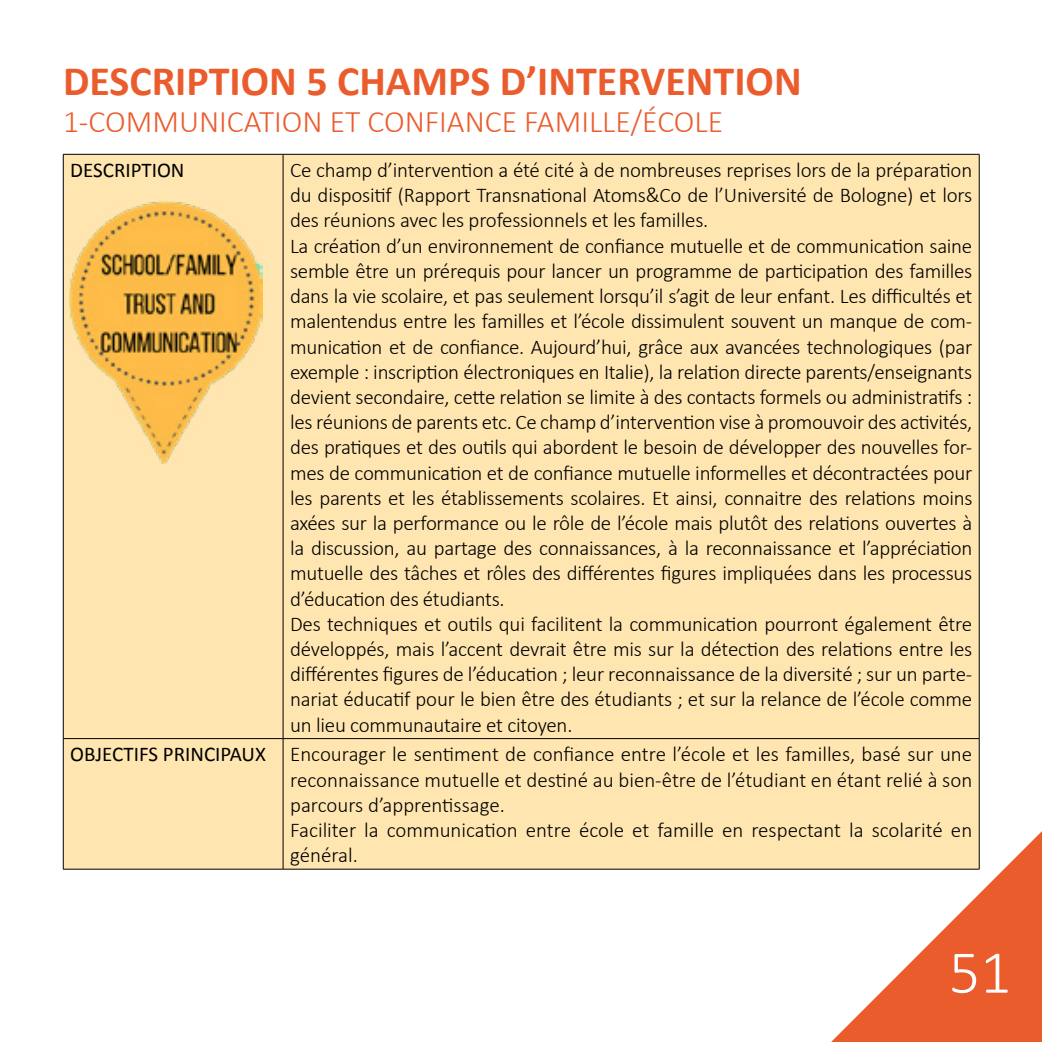
<style>
.page{position:relative;width:1042px;height:1042px;background:#fff}
.page>*{position:absolute;margin:0;border:0;box-sizing:border-box;transform-origin:0 0}
.t1{font:300 61.25px "Calibri";color:#fff}
.t2{font:700 42px "Calibri";color:#eb5c2d}
.t3{font:300 31.5px "Calibri";color:#eb5c2d}
.t4{font:300 21px/25.2px "Calibri";letter-spacing:-.015em;color:#000}
.t5{font:21px "Calibri";color:#000}
.s1{font-weight:400}
</style>
<div class="page">
<svg style="left:831px;top:831px;width:211px;height:211px;fill:#eb5c2d"></svg>
<div style="left:64px;top:155px;width:915px;height:714px;background:#ffe6b1"></div>
<hr style="left:63px;top:154px;width:220px;height:1px;background:#000">
<hr style="left:63px;top:155px;width:1px;height:583px;background:#000">
<hr style="left:283px;top:154px;width:696px;height:1px;background:#000">
<hr style="left:283px;top:155px;width:1px;height:583px;background:#000">
<hr style="left:979px;top:155px;width:1px;height:583px;background:#000">
<hr style="left:63px;top:738px;width:220px;height:1px;background:#000">
<hr style="left:63px;top:739px;width:1px;height:130px;background:#000">
<hr style="left:283px;top:738px;width:696px;height:1px;background:#000">
<hr style="left:283px;top:739px;width:1px;height:130px;background:#000">
<hr style="left:979px;top:739px;width:1px;height:130px;background:#000">
<hr style="left:63px;top:869px;width:220px;height:1px;background:#000">
<hr style="left:283px;top:869px;width:696px;height:1px;background:#000">
<img style="left:69px;top:201px;width:194px;height:263px">
<h2 class="t2" style="left:63px;top:54px;width:740px">DESCRIPTION 5 CHAMPS D’INTERVENTION</h2>
<h3 class="t3" style="left:63px;top:102px;width:661px">1-COMMUNICATION ET CONFIANCE FAMILLE/ÉCOLE</h3>
<p class="t5" style="left:70px;top:157px;width:116px">DESCRIPTION</p>
<p class="t4" style="left:290px;top:156px;width:684px">Ce champ d’intervention a été cité à de nombreuses reprises lors de la préparation du dispositif (Rapport Transnational Atoms&amp;Co de l’Université de Bologne) et lors des réunions avec les professionnels et les familles.<br>La création d’un environnement de confiance mutuelle et de communication saine semble être un prérequis pour lancer un programme de participation des familles dans la vie scolaire, et pas seulement lorsqu’il s’agit de leur enfant. Les difficultés et malentendus entre les familles et l’école dissimulent souvent un manque de com&shy;munication et de confiance. Aujourd’hui, grâce aux avancées technologiques (par exemple : inscription électroniques en Italie), la relation directe parents/enseignants devient secondaire, cette relation se limite à des contacts formels ou administratifs : les réunions de parents etc. Ce champ d’intervention vise à promouvoir des activités, des pratiques et des outils qui abordent le besoin de développer des nouvelles for&shy;mes de communication et de confiance mutuelle informelles et décontractées pour les parents et les établissements scolaires. Et ainsi, connaitre des relations moins axées sur la performance ou le rôle de l’école mais plutôt des relations ouvertes à la discussion, au partage des connaissances, à la reconnaissance et l’appréciation mutuelle des tâches et rôles des différentes figures impliquées dans les processus d’éducation des étudiants.<br>Des techniques et outils qui facilitent la communication pourront également être développés, mais l’accent devrait être mis sur la détection des relations entre les différentes figures de l’éducation ; leur reconnaissance de la diversité ; sur un parte&shy;nariat éducatif pour le bien être des étudiants ; et sur la relance de l’école comme un lieu communautaire et citoyen.</p>
<p class="t4" style="left:290px;top:741px;width:683px;text-indent:-220px"><span class="s1">OBJECTIFS PRINCIPAUX</span> Encourager le sentiment de confiance entre l’école et les familles, basé sur une reconnaissance mutuelle et destiné au bien-être de l’étudiant en étant relié à son parcours d’apprentissage.<br>Faciliter la communication entre école et famille en respectant la scolarité en général.</p>
<h1 class="t1" style="left:949px;top:934px;width:64px">51</h1>
</div>
